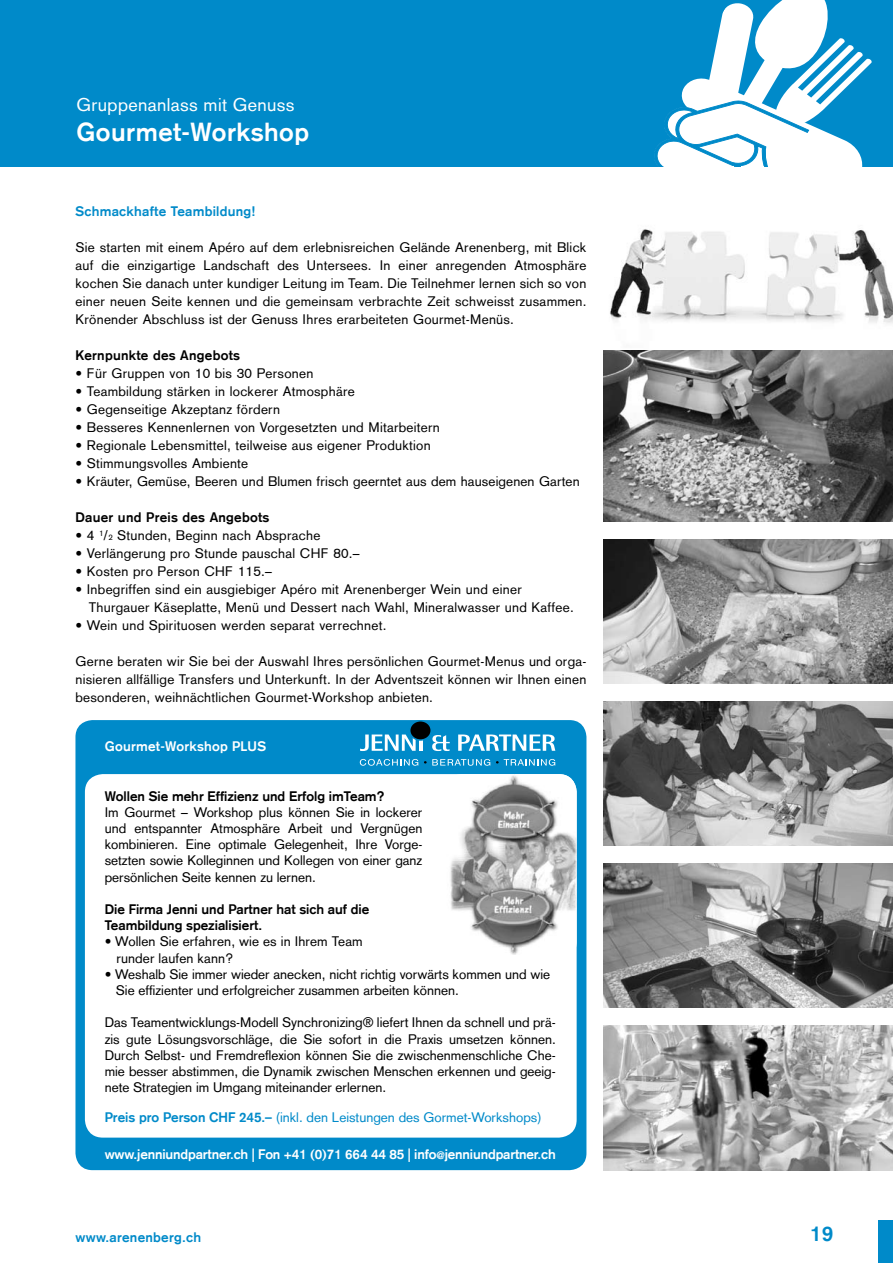
<style>
.page{position:relative;width:893px;height:1263px;background:#fff}
.page>*{position:absolute;margin:0;border:0;box-sizing:border-box;transform-origin:0 0}
.t1{font:700 25.5px "Akzidenz Grotesk";letter-spacing:.02em;color:#fff}
.t2{font:700 21px "Akzidenz Grotesk";color:#008ac9}
.t3{font:18px "Akzidenz Grotesk";letter-spacing:.02em;color:#fff}
.t4{font:13.5px/16.2px "Akzidenz Grotesk";letter-spacing:.02em;color:#000;text-align:justify}
.t5{font:13.5px/16.2px "Akzidenz Grotesk";color:#000}
.t6{font:700 13.5px/16.2px "Akzidenz Grotesk";color:#000}
.t7{font:700 13.5px "Akzidenz Grotesk";letter-spacing:-.01em;color:#fff}
.t8{font:13.5px "Akzidenz Grotesk";color:#008ac9}
.t9{font:700 13.5px "Akzidenz Grotesk";letter-spacing:.02em;color:#000}
.t10{font:700 13.5px "Akzidenz Grotesk";letter-spacing:.02em;color:#008ac9}
.t11{font:700 13.5px "Akzidenz Grotesk";letter-spacing:.02em;color:#fff}
.s1{font-size:7.8px}
.s2{font-weight:700}
.s3{font-size:10.5px}
</style>
<div class="page">
<div style="left:0;top:0;width:893px;height:167px;background:#008ac9"></div>
<div style="left:878px;top:1220px;width:15px;height:43px;background:#008ac9"></div>
<svg style="left:654px;top:0;width:218px;height:167px"></svg>
<img style="left:603px;top:540px;width:290px;height:144px">
<img style="left:603px;top:229px;width:290px;height:293px">
<img style="left:603px;top:702px;width:290px;height:144px">
<img style="left:603px;top:864px;width:290px;height:144px">
<img style="left:603px;top:1026px;width:290px;height:144px">
<div style="left:75px;top:720px;width:511px;height:450px;background:#008ac9;border-radius:17px"></div>
<div style="left:85px;top:774px;width:492px;height:363px;background:#fff;border-radius:18px"></div>
<img style="left:444px;top:774px;width:133px;height:180px">
<svg style="left:360px;top:734px;width:56px;height:17px"></svg>
<hr style="left:419px;top:734px;width:3px;height:17px;background:#fff">
<svg style="left:432px;top:735px;width:18px;height:16px"></svg>
<svg style="left:458px;top:734px;width:97px;height:17px"></svg>
<svg style="left:360px;top:759px;width:58px;height:7px"></svg>
<svg style="left:424px;top:759px;width:66px;height:7px"></svg>
<svg style="left:496px;top:759px;width:59px;height:7px"></svg>
<div style="left:410px;top:721px;width:21px;height:19px;background:#000;border-radius:50%"></div>
<div style="left:409px;top:720px;width:23px;height:21px;border:2px solid #008ac9;border-radius:50%"></div>
<h3 class="t3" style="left:77px;top:94px;width:220px">Gruppenanlass mit Genuss</h3>
<h1 class="t1" style="left:77px;top:117px;width:234px">Gourmet-Workshop</h1>
<p class="t10" style="left:75px;top:203px;width:181px">Schmackhafte Teambildung!</p>
<p class="t4" style="left:75px;top:238px;width:513px;line-height:18px">Sie starten mit einem Apéro auf dem erlebnisreichen Gelände Arenenberg, mit Blick auf die einzigartige Landschaft des Untersees. In einer anregenden Atmosphäre kochen Sie danach unter kundiger Leitung im Team. Die Teilnehmer lernen sich so von einer neuen Seite kennen und die gemeinsam verbrachte Zeit schweisst zusammen.<br>Krönender Abschluss ist der Genuss Ihres erarbeiteten Gourmet-Menüs.</p>
<p class="t9" style="left:75px;top:347px;width:166px">Kernpunkte des Angebots</p>
<p class="t4" style="left:75px;top:365px;width:239px">• Für Gruppen von 10 bis 30 Personen</p>
<p class="t4" style="left:75px;top:383px;width:281px">• Teambildung stärken in lockerer Atmosphäre</p>
<p class="t4" style="left:75px;top:401px;width:206px">• Gegenseitige Akzeptanz fördern</p>
<p class="t4" style="left:75px;top:419px;width:366px">• Besseres Kennenlernen von Vorgesetzten und Mitarbeitern</p>
<p class="t4" style="left:75px;top:437px;width:357px">• Regionale Lebensmittel, teilweise aus eigener Produktion</p>
<p class="t4" style="left:75px;top:455px;width:174px">• Stimmungsvolles Ambiente</p>
<p class="t4" style="left:75px;top:473px;width:506px">• Kräuter, Gemüse, Beeren und Blumen frisch geerntet aus dem hauseigenen Garten</p>
<p class="t9" style="left:75px;top:509px;width:195px">Dauer und Preis des Angebots</p>
<p class="t4" style="left:75px;top:527px;width:246px">• 4 <sup>1</sup>/<span class="s1">2</span> Stunden, Beginn nach Absprache</p>
<p class="t4" style="left:75px;top:545px;width:286px">• Verlängerung pro Stunde pauschal CHF 80.–</p>
<p class="t4" style="left:75px;top:563px;width:198px">• Kosten pro Person CHF 115.–</p>
<p class="t4" style="left:89px;top:580px;width:487px;line-height:18px;text-indent:-13px">• Inbegriffen sind ein ausgiebiger Apéro mit Arenenberger Wein und einer<br>Thurgauer Käseplatte, Menü und Dessert nach Wahl, Mineralwasser und Kaffee.</p>
<p class="t4" style="left:75px;top:617px;width:313px">• Wein und Spirituosen werden separat verrechnet.</p>
<p class="t4" style="left:75px;top:652px;width:512px;line-height:18px">Gerne beraten wir Sie bei der Auswahl Ihres persönlichen Gourmet-Menus und orga&shy;nisieren allfällige Transfers und Unterkunft. In der Adventszeit können wir Ihnen einen besonderen, weihnächtlichen Gourmet-Workshop anbieten.</p>
<p class="t11" style="left:105px;top:739px;width:163px">Gourmet-Workshop PLUS</p>
<p class="t6" style="left:105px;top:788px;width:281px">Wollen Sie mehr Effizienz und Erfolg imTeam?</p>
<p class="t4" style="left:105px;top:804px;width:319px">Im Gourmet – Workshop plus können Sie in lockerer und entspannter Atmosphäre Arbeit und Vergnügen kombinieren. Eine optimale Gelegenheit, Ihre Vorge&shy;setzten sowie Kolleginnen und Kollegen von einer ganz persönlichen Seite kennen zu lernen.</p>
<p class="t6" style="left:105px;top:901px;width:266px">Die Firma Jenni und Partner hat sich auf die<br>Teambildung spezialisiert.</p>
<p class="t4" style="left:116px;top:933px;width:248px;text-indent:-12px">• Wollen Sie erfahren, wie es in Ihrem Team runder laufen kann?</p>
<p class="t5" style="left:116px;top:966px;width:436px;text-indent:-11px">• Weshalb Sie immer wieder anecken, nicht richtig vorwärts kommen und wie<br>Sie effizienter und erfolgreicher zusammen arbeiten können.</p>
<p class="t4" style="left:105px;top:1014px;width:453px">Das Teamentwicklungs-Modell Synchronizing® liefert Ihnen da schnell und prä&shy;zis gute Lösungsvorschläge, die Sie sofort in die Praxis umsetzen können.<br>Durch Selbst- und Fremdreflexion können Sie die zwischenmenschliche Che&shy;mie besser abstimmen, die Dynamik zwischen Menschen erkennen und geeig&shy;nete Strategien im Umgang miteinander erlernen.</p>
<p class="t8" style="left:105px;top:1109px;width:438px"><span class="s2">Preis pro Person CHF 245.–</span> (inkl. den Leistungen des Gormet-Workshops)</p>
<p class="t7" style="left:105px;top:1147px;width:452px">www.jenniundpartner.ch | Fon +41 (0)71 664 44 85 | info<span class="s3">@</span>jenniundpartner.ch</p>
<p class="t10" style="left:75px;top:1229px;width:127px">www.arenenberg.ch</p>
<h2 class="t2" style="left:810px;top:1221px;width:25px">19</h2>
</div>
